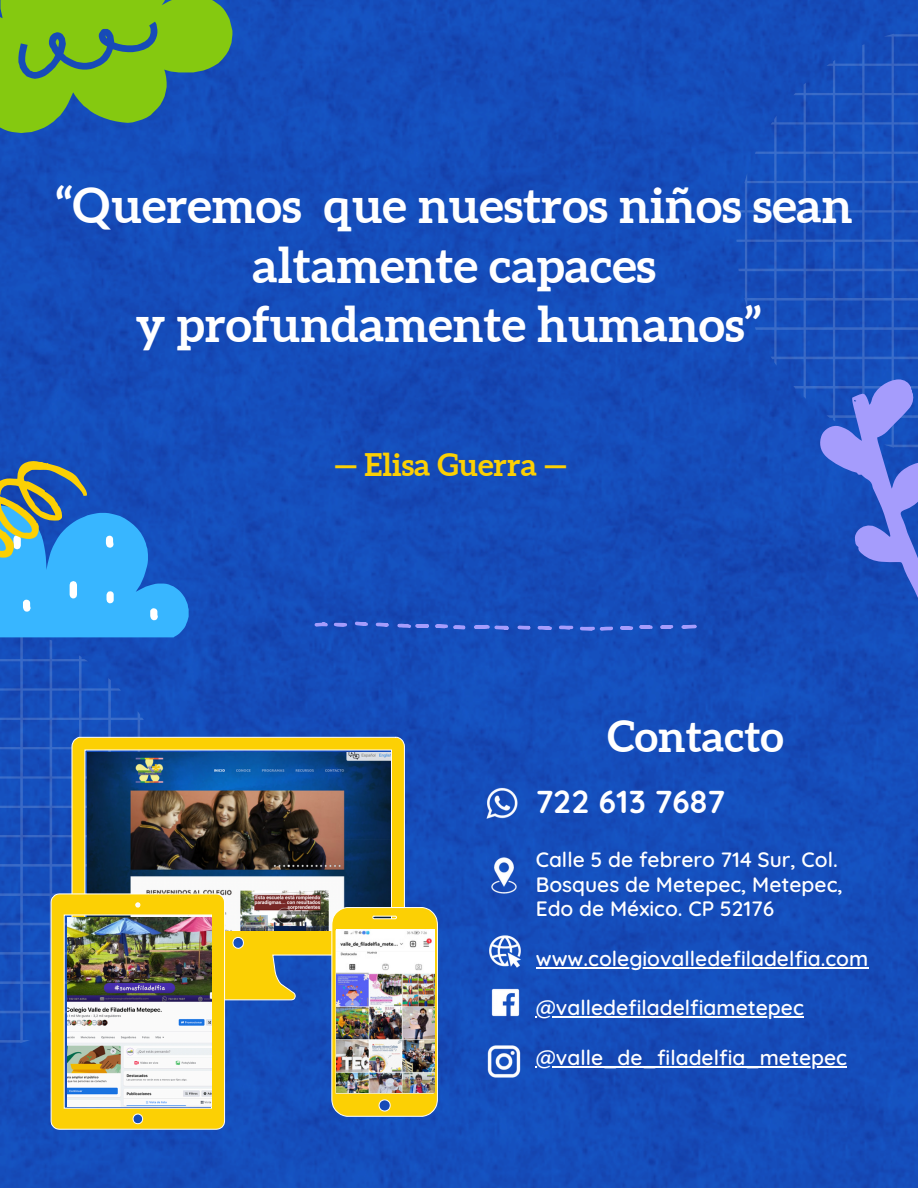
<style>
.page{position:relative;width:918px;height:1188px;background:#fff}
.page>*{position:absolute;margin:0;border:0;box-sizing:border-box;transform-origin:0 0}
.t1{font:700 48.6px/59.7px "Aleo";color:#fff;text-align:center}
.t2{font:700 43.35px "Aleo";color:#fff}
.t3{font:700 31.95px "Quicksand";color:#fff}
.t4{font:700 31.2px "Aleo";color:#fcd004}
.t5{font:600 20.85px/24.8px "Quicksand";color:#fff}
</style>
<div class="page">
<img style="left:0;top:0;width:918px;height:1188px">
<svg style="left:736px;top:26px;width:182px;height:429px;fill:#154dbb"></svg>
<svg style="left:0;top:637px;width:178px;height:414px;fill:#154dbb"></svg>
<hr style="left:536px;top:967px;width:332px;height:1px;background:#fff">
<hr style="left:536px;top:1017px;width:268px;height:1px;background:#fff">
<hr style="left:536px;top:1066px;width:311px;height:1px;background:#fff">
<svg style="left:72px;top:737px;width:333px;height:263px"></svg>
<img style="left:88px;top:752px;width:302px;height:178px">
<svg style="left:51px;top:894px;width:174px;height:236px"></svg>
<img style="left:67px;top:917px;width:144px;height:189px">
<svg style="left:332px;top:907px;width:106px;height:210px"></svg>
<img style="left:337px;top:930px;width:98px;height:163px">
<img style="left:474px;top:776px;width:55px;height:55px">
<img style="left:483px;top:981px;width:44px;height:44px">
<img style="left:487px;top:934px;width:35px;height:35px">
<img style="left:485px;top:1042px;width:40px;height:38px">
<img style="left:489px;top:856px;width:29px;height:39px">
<svg style="left:681px;top:625px;width:16px;height:4px"></svg>
<svg style="left:660px;top:625px;width:14px;height:4px"></svg>
<svg style="left:537px;top:625px;width:116px;height:6px"></svg>
<svg style="left:517px;top:626px;width:14px;height:4px"></svg>
<svg style="left:473px;top:625px;width:36px;height:5px"></svg>
<svg style="left:397px;top:624px;width:69px;height:6px"></svg>
<svg style="left:375px;top:623px;width:14px;height:4px"></svg>
<svg style="left:354px;top:622px;width:14px;height:4px"></svg>
<svg style="left:315px;top:621px;width:33px;height:6px"></svg>
<svg style="left:0;top:0;width:232px;height:133px"></svg>
<svg style="left:819px;top:379px;width:99px;height:225px"></svg>
<svg style="left:0;top:461px;width:188px;height:176px"></svg>
<h1 class="t1" style="left:56px;top:175px;width:798px">“Queremos que nuestros niños sean altamente capaces<br>y profundamente humanos”</h1>
<h3 class="t4" style="left:334px;top:446px;width:234px">— Elisa Guerra —</h3>
<h2 class="t2" style="left:607px;top:712px;width:178px">Contacto</h2>
<h3 class="t3" style="left:536px;top:781px;width:191px">722 613 7687</h3>
<p class="t5" style="left:536px;top:847px;width:308px">Calle 5 de febrero 714 Sur, Col.<br>Bosques de Metepec, Metepec,</p>
<p class="t5" style="left:536px;top:896px;width:240px">Edo de México. CP 52176</p>
<p class="t5" style="left:536px;top:946px;width:334px">www.colegiovalledefiladelfia.com</p>
<p class="t5" style="left:536px;top:995px;width:270px">@valledefiladelfiametepec</p>
<p class="t5" style="left:536px;top:1045px;width:313px">@valle_de_filadelfia_metepec</p>
</div>
